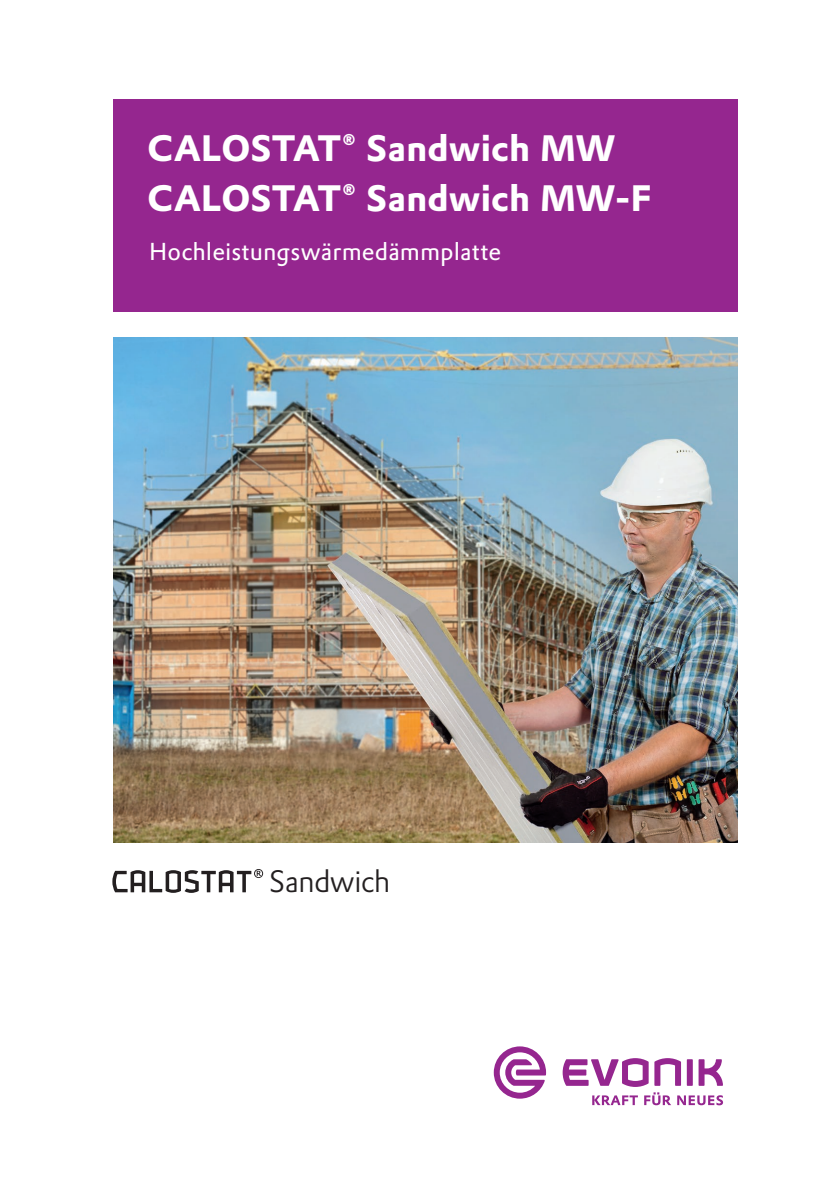
<style>
.page{position:relative;width:840px;height:1191px;background:#fff}
.page>*{position:absolute;margin:0;border:0;box-sizing:border-box;transform-origin:0 0}
.t1{font:700 36px/50px "Evonik Prokyon";letter-spacing:.01em;color:#fff}
.t2{font:300 30.4px "Evonik Prokyon";letter-spacing:-.025em;color:#231f20}
.t3{font:24px "Evonik Prokyon";letter-spacing:.005em;color:#fff}
</style>
<div class="page">
<svg style="left:112px;top:869px;width:151px;height:24px"></svg>
<svg style="left:493px;top:1046px;width:52px;height:52px"></svg>
<svg style="left:562px;top:1058px;width:160px;height:47px"></svg>
<div style="left:113px;top:100px;width:624px;height:212px;background:#95268f"></div>
<img style="left:113px;top:337px;width:624px;height:505px">
<p class="t1" style="left:147px;top:120px;width:505px">CALOSTAT® Sandwich MW<br>CALOSTAT® Sandwich MW-F</p>
<p class="t3" style="left:149px;top:233px;width:353px">Hochleistungswärmedämmplatte</p>
<p class="t2" style="left:269px;top:858px;width:123px">Sandwich</p>
</div>
